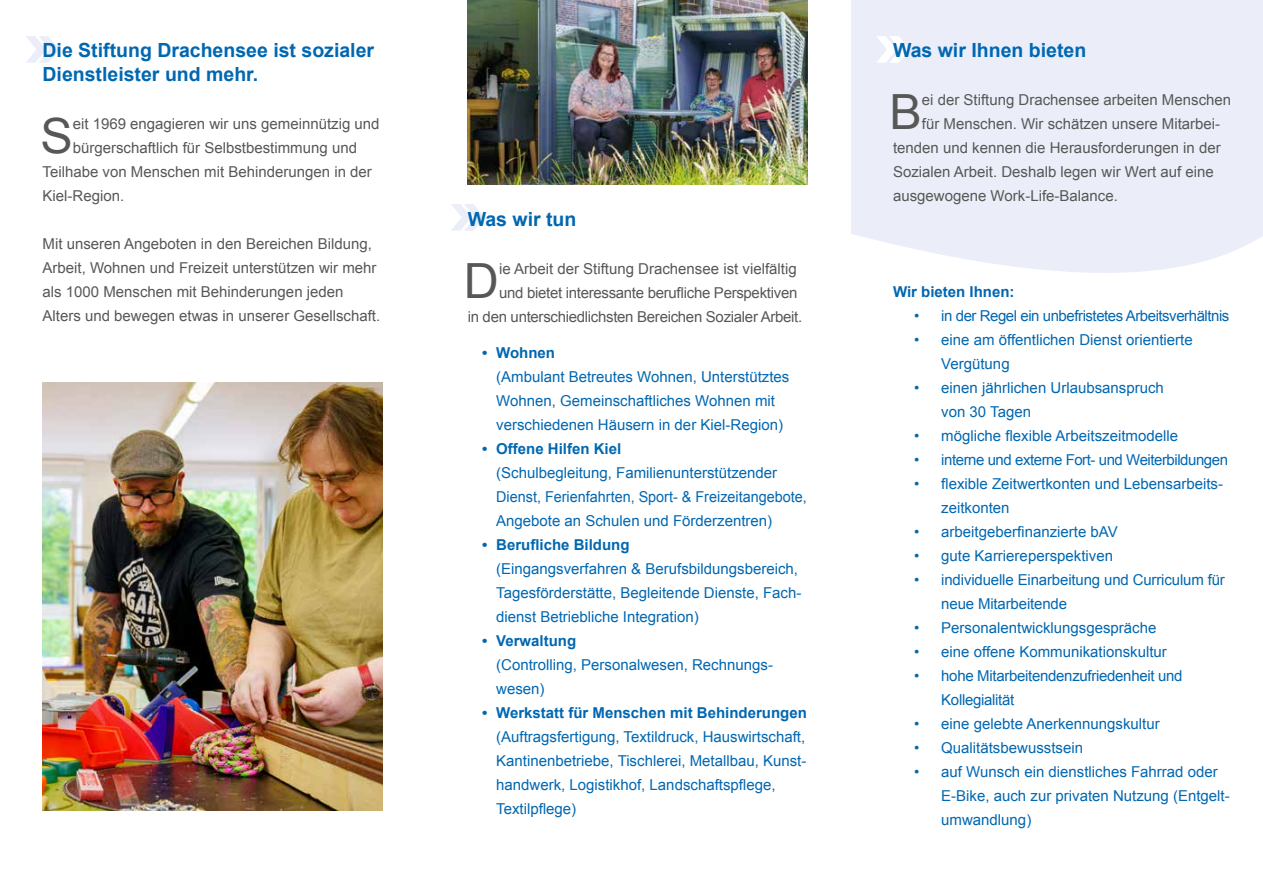
<style>
.page{position:relative;width:1263px;height:893px;background:#fff}
.page>*{position:absolute;margin:0;border:0;box-sizing:border-box;transform-origin:0 0}
.t1{font:48.6px "Arial";color:#575756}
.t2{font:700 19.5px/24px "Arial";color:#0067b1}
.t3{font:15px/24px "Arial";color:#0067b1}
.t4{font:15px/24px "Arial";color:#575756}
.t5{font:700 15px "Arial";color:#0067b1}
.t6{font:15px "Arial";letter-spacing:-.02em;color:#575756}
.t7{font:15px "Arial";letter-spacing:-.03em;color:#0067b1}
.t8{font:15px/24px "Arial";letter-spacing:-.02em;color:#0067b1}
</style>
<div class="page">
<div style="left:851px;top:0;width:412px;height:273px;background:#ebeef9"></div>
<svg style="left:26px;top:36px;width:33px;height:27px"></svg>
<svg style="left:451px;top:204px;width:33px;height:27px"></svg>
<svg style="left:876px;top:36px;width:34px;height:27px"></svg>
<img style="left:43px;top:382px;width:340px;height:429px">
<img style="left:468px;top:0;width:340px;height:185px">
<h2 class="t2" style="left:43px;top:39px;width:333px">Die Stiftung Drachensee ist sozialer<br>Dienstleister und mehr.</h2>
<h1 class="t1" style="left:40px;top:104px;width:34px">S</h1>
<p class="t4" style="left:73px;top:112px;width:308px">eit 1969 engagieren wir uns gemeinnützig und</p>
<p class="t4" style="left:73px;top:136px;width:286px">bürgerschaftlich für Selbstbestimmung und</p>
<p class="t4" style="left:43px;top:160px;width:331px">Teilhabe von Menschen mit Behinderungen in der</p>
<p class="t4" style="left:43px;top:184px;width:83px">Kiel-Region.</p>
<p class="t4" style="left:43px;top:232px;width:339px">Mit unseren Angeboten in den Bereichen Bildung, Arbeit, Wohnen und Freizeit unterstützen wir mehr als 1000 Menschen mit Behinderungen jeden Alters und bewegen etwas in unserer Gesellschaft.</p>
<h2 class="t2" style="left:468px;top:207px;width:110px">Was wir tun</h2>
<h1 class="t1" style="left:464px;top:249px;width:37px">D</h1>
<p class="t4" style="left:499px;top:257px;width:299px">ie Arbeit der Stiftung Drachensee ist vielfältig</p>
<p class="t6" style="left:499px;top:283px;width:300px">und bietet interessante berufliche Perspektiven</p>
<p class="t6" style="left:468px;top:307px;width:336px">in den unterschiedlichsten Bereichen Sozialer Arbeit.</p>
<p class="t5" style="left:482px;top:343px;width:74px">• Wohnen</p>
<p class="t3" style="left:496px;top:365px;width:295px">(Ambulant Betreutes Wohnen, Unterstütztes<br>Wohnen, Gemeinschaftliches Wohnen mit verschiedenen Häusern in der Kiel-Region)</p>
<p class="t5" style="left:482px;top:439px;width:141px">• Offene Hilfen Kiel</p>
<p class="t3" style="left:496px;top:461px;width:312px">(Schulbegleitung, Familienunterstützender<br>Dienst, Ferienfahrten, Sport- &amp; Freizeitangebote,<br>Angebote an Schulen und Förderzentren)</p>
<p class="t5" style="left:482px;top:535px;width:149px">• Berufliche Bildung</p>
<p class="t3" style="left:496px;top:557px;width:307px">(Eingangsverfahren &amp; Berufsbildungsbereich,<br>Tagesförderstätte, Begleitende Dienste, Fach&shy;dienst Betriebliche Integration)</p>
<p class="t5" style="left:482px;top:631px;width:96px">• Verwaltung</p>
<p class="t3" style="left:496px;top:653px;width:278px">(Controlling, Personalwesen, Rechnungs&shy;wesen)</p>
<p class="t5" style="left:482px;top:703px;width:326px">• Werkstatt für Menschen mit Behinderungen</p>
<p class="t3" style="left:496px;top:725px;width:312px">(Auftragsfertigung, Textildruck, Hauswirtschaft, Kantinenbetriebe, Tischlerei, Metallbau, Kunst&shy;handwerk, Logistikhof, Landschaftspflege, Textilpflege)</p>
<h2 class="t2" style="left:893px;top:39px;width:195px">Was wir Ihnen bieten</h2>
<h1 class="t1" style="left:889px;top:80px;width:34px">B</h1>
<p class="t4" style="left:922px;top:88px;width:311px">ei der Stiftung Drachensee arbeiten Menschen</p>
<p class="t4" style="left:922px;top:112px;width:300px">für Menschen. Wir schätzen unsere Mitarbei-</p>
<p class="t4" style="left:893px;top:136px;width:329px">tenden und kennen die Herausforderungen in der</p>
<p class="t4" style="left:893px;top:160px;width:322px">Sozialen Arbeit. Deshalb legen wir Wert auf eine</p>
<p class="t4" style="left:893px;top:184px;width:226px">ausgewogene Work-Life-Balance.</p>
<p class="t5" style="left:893px;top:282px;width:123px">Wir bieten Ihnen:</p>
<p class="t7" style="left:914px;top:306px;width:317px">• in der Regel ein unbefristetes Arbeitsverhältnis</p>
<p class="t3" style="left:941px;top:328px;width:253px;text-indent:-27px">• eine am öffentlichen Dienst orientierte<br>Vergütung</p>
<p class="t3" style="left:941px;top:376px;width:224px;text-indent:-27px">• einen jährlichen Urlaubsanspruch von 30 Tagen</p>
<p class="t3" style="left:914px;top:424px;width:265px">• mögliche flexible Arbeitszeitmodelle</p>
<p class="t7" style="left:914px;top:450px;width:315px">• interne und externe Fort- und Weiterbildungen</p>
<p class="t3" style="left:941px;top:472px;width:283px;text-indent:-27px">• flexible Zeitwertkonten und Lebensarbeits&shy;zeitkonten</p>
<p class="t3" style="left:914px;top:520px;width:205px">• arbeitgeberfinanzierte bAV</p>
<p class="t3" style="left:914px;top:544px;width:200px">• gute Karriereperspektiven</p>
<p class="t3" style="left:941px;top:568px;width:285px;text-indent:-27px">• individuelle Einarbeitung und Curriculum für neue Mitarbeitende</p>
<p class="t3" style="left:914px;top:616px;width:244px">• Personalentwicklungsgespräche</p>
<p class="t3" style="left:914px;top:640px;width:254px">• eine offene Kommunikationskultur</p>
<p class="t8" style="left:941px;top:664px;width:243px;text-indent:-27px">• hohe Mitarbeitendenzufriedenheit und<br>Kollegialität</p>
<p class="t3" style="left:914px;top:712px;width:247px">• eine gelebte Anerkennungskultur</p>
<p class="t3" style="left:914px;top:736px;width:170px">• Qualitätsbewusstsein</p>
<p class="t3" style="left:941px;top:760px;width:290px;text-indent:-27px">• auf Wunsch ein dienstliches Fahrrad oder<br>E-Bike, auch zur privaten Nutzung (Entgelt&shy;umwandlung)</p>
</div>
